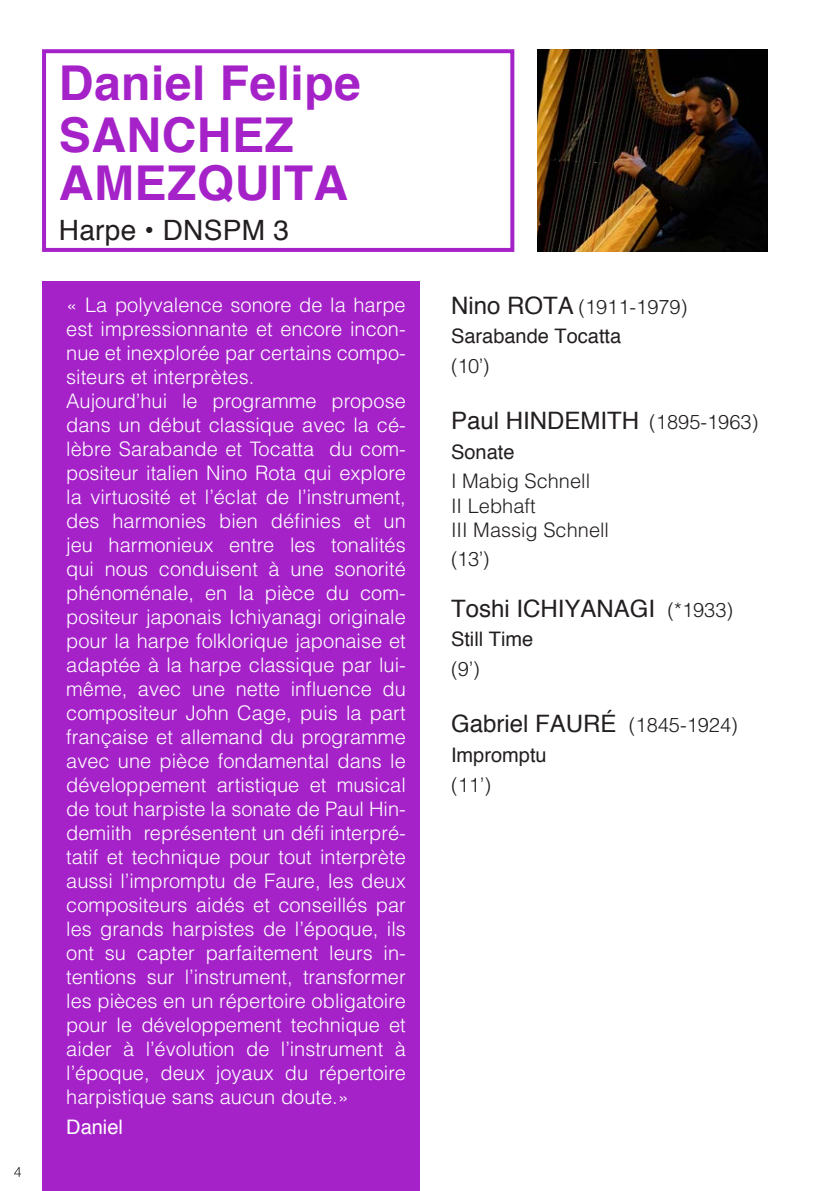
<style>
.page{position:relative;width:840px;height:1191px;background:#fff}
.page>*{position:absolute;margin:0;border:0;box-sizing:border-box;transform-origin:0 0}
.t1{font:700 48px/48px "Helvetica";letter-spacing:.01em;color:#a522c9}
.t2{font:28px "Helvetica";letter-spacing:.01em;color:#231f20}
.t3{font:24px "Helvetica";color:#231f20}
.t4{font:300 20px/24px "Helvetica";color:#fff;text-align:justify}
.t5{font:300 20px "Helvetica";color:#231f20}
.t6{font:20px "Helvetica";color:#231f20}
.t7{font:20px "Helvetica";color:#fff}
.s1{font-weight:400;font-size:24px}
.s2{font-weight:300;font-size:20px}
</style>
<div class="page">
<img style="left:537px;top:49px;width:230px;height:203px">
<div style="left:42px;top:49px;width:472px;height:203px;border:4px solid #a522c9"></div>
<svg style="left:14px;top:1167px;width:7px;height:9px"></svg>
<div style="left:42px;top:282px;width:378px;height:909px;background:#a522c9"></div>
<p class="t1" style="left:59px;top:58px;width:303px">Daniel Felipe</p>
<p class="t1" style="left:59px;top:110px;width:291px">SANCHEZ<br>AMEZQUITA</p>
<p class="t2" style="left:59px;top:212px;width:231px">Harpe • DNSPM 3</p>
<p class="t4" style="left:66px;top:292px;width:341px">« La polyvalence sonore de la harpe est impressionnante et encore incon&shy;nue et inexplorée par certains compo&shy;siteurs et interprètes.</p>
<p class="t4" style="left:66px;top:388px;width:341px">Aujourd’hui le programme propose dans un début classique avec la cé&shy;lèbre Sarabande et Tocatta du com&shy;positeur italien Nino Rota qui explore la virtuosité et l’éclat de l’instrument, des harmonies bien définies et un jeu harmonieux entre les tonalités qui nous conduisent à une sonorité phénoménale, en la pièce du com&shy;positeur japonais Ichiyanagi originale pour la harpe folklorique japonaise et adaptée à la harpe classique par lui&shy;même, avec une nette influence du compositeur John Cage, puis la part française et allemand du programme avec une pièce fondamental dans le développement artistique et musical de tout harpiste la sonate de Paul Hin&shy;demiith représentent un défi interpré&shy;tatif et technique pour tout interprète aussi l’impromptu de Faure, les deux compositeurs aidés et conseillés par les grands harpistes de l’époque, ils ont su capter parfaitement leurs in&shy;tentions sur l’instrument, transformer les pièces en un répertoire obligatoire pour le développement technique et aider à l’évolution de l’instrument à l’époque, deux joyaux du répertoire harpistique sans aucun doute.»</p>
<p class="t7" style="left:66px;top:1114px;width:58px">Daniel</p>
<p class="t5" style="left:451px;top:294px;width:238px"><span class="s1">Nino ROTA</span> (1911-1979)</p>
<p class="t6" style="left:451px;top:324px;width:172px">Sarabande Tocatta</p>
<p class="t5" style="left:451px;top:353px;width:40px">(10’)</p>
<p class="t3" style="left:451px;top:406px;width:308px">Paul HINDEMITH <span class="s2">(1895-1963)</span></p>
<p class="t6" style="left:451px;top:439px;width:65px">Sonate</p>
<p class="t5" style="left:451px;top:469px;width:140px">I Mabig Schnell</p>
<p class="t5" style="left:451px;top:493px;width:86px">II Lebhaft</p>
<p class="t5" style="left:451px;top:517px;width:159px">III Massig Schnell</p>
<p class="t5" style="left:451px;top:546px;width:40px">(13’)</p>
<p class="t3" style="left:451px;top:593px;width:283px">Toshi ICHIYANAGI <span class="s2">(*1933)</span></p>
<p class="t6" style="left:451px;top:627px;width:84px">Still Time</p>
<p class="t5" style="left:451px;top:656px;width:30px">(9’)</p>
<p class="t3" style="left:451px;top:709px;width:288px">Gabriel FAURÉ <span class="s2">(1845-1924)</span></p>
<p class="t6" style="left:451px;top:742px;width:97px">Impromptu</p>
<p class="t5" style="left:451px;top:772px;width:41px">(11’)</p>
</div>
